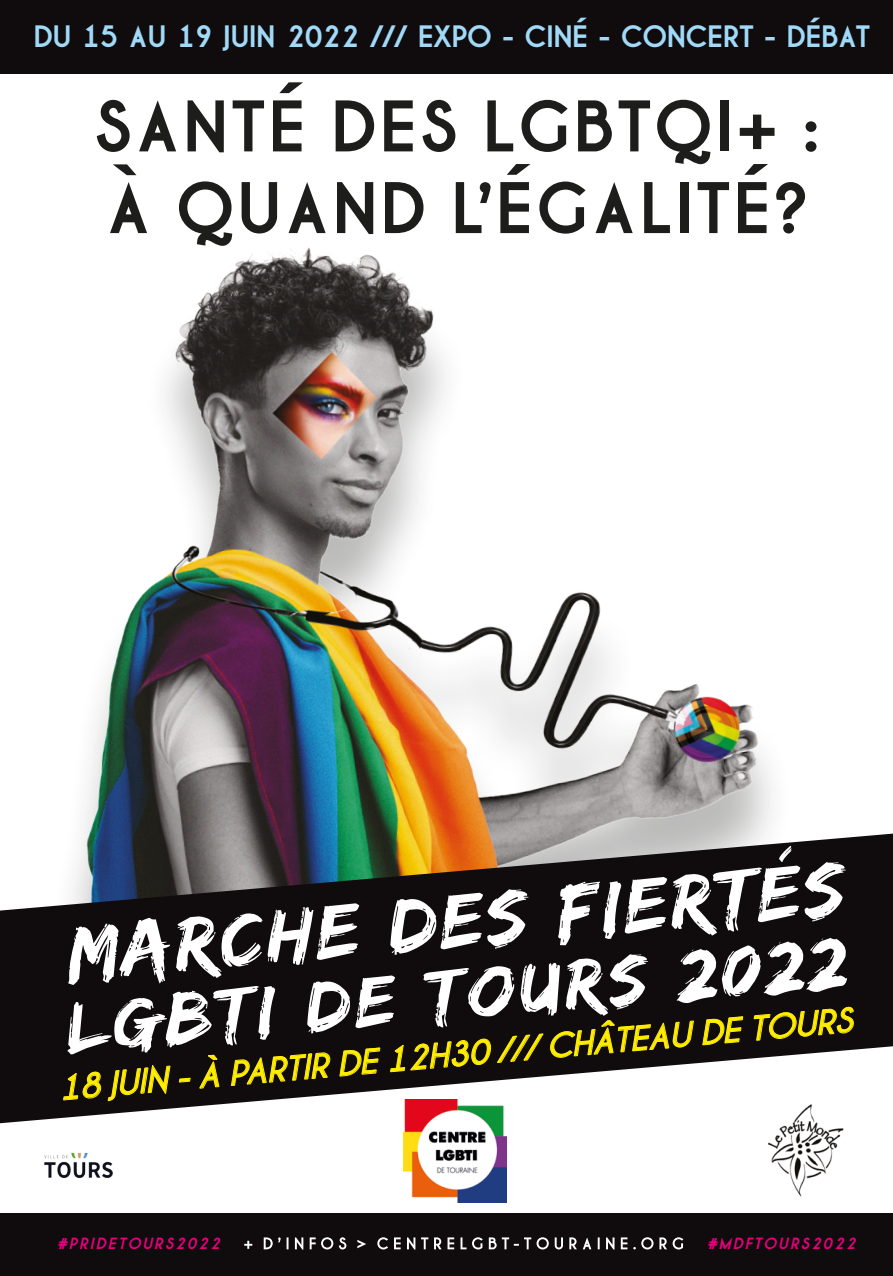
<style>
.page{position:relative;width:893px;height:1276px;background:#fff}
.page>*{position:absolute;margin:0;border:0;box-sizing:border-box;transform-origin:0 0}
.t1{font:79.5px "Edo SZ";color:#fff;scale:1.07 1}
.t2{font:700 74.7px/81.6px "Champagne&Limousines Thick";letter-spacing:.05em;color:#1d1d1b}
.t3{font:74.1px "Edo SZ";color:#fff;scale:1.07 1}
.t4{font:italic 36px "Champagne&Limousines Thick";color:#ffed00;scale:1.05 1}
.t5{font:700 31.8px "Champagne&Limousines Thick";color:#a1daf8}
.t6{font:italic 700 16.5px "Champagne&Limousines Thick";color:#e6007e}
</style>
<div class="page">
<img style="left:84px;top:247px;width:688px;height:586px">
<svg style="left:0;top:833px;width:893px;height:290px;fill:#100c0d"></svg>
<div style="left:0;top:1213px;width:893px;height:63px;background:#100c0d"></div>
<svg style="left:244px;top:1237px;width:439px;height:12px"></svg>
<img style="left:44px;top:1152px;width:69px;height:26px">
<img style="left:403px;top:1099px;width:103px;height:103px">
<div style="left:0;top:0;width:893px;height:73px;background:#100c0d"></div>
<svg style="left:63px;top:1071px;width:38px;height:30px"></svg>
<svg style="left:107px;top:1062px;width:64px;height:39px;background:#342e0a"></svg>
<div style="left:179px;top:1077px;width:12px;height:5px;border:1px solid #ffed00"></div>
<svg style="left:198px;top:1053px;width:22px;height:36px"></svg>
<svg style="left:230px;top:1050px;width:101px;height:36px;background:#37300a"></svg>
<svg style="left:339px;top:1047px;width:42px;height:30px"></svg>
<svg style="left:390px;top:1033px;width:154px;height:39px;background:#2d270b"></svg>
<svg style="left:550px;top:1019px;width:144px;height:40px;background:#302a0b"></svg>
<svg style="left:702px;top:1015px;width:42px;height:30px"></svg>
<svg style="left:753px;top:1006px;width:101px;height:35px;background:#36300a"></svg>
<img style="left:755px;top:1100px;width:100px;height:97px">
<p class="t5" style="left:34px;top:17px;width:838px">DU 15 AU 19 JUIN 2022 /// EXPO - CINÉ - CONCERT - DÉBAT</p>
<h2 class="t2" style="left:95px;top:86px;width:725px">SANTÉ DES LGBTQI+ :<br>À QUAND L’ÉGALITÉ?</h2>
<h1 class="t1" style="left:62px;top:908px;width:730px;rotate:-5deg">Marche des Fiertés</h1>
<h3 class="t3" style="left:62px;top:985px;width:732px;rotate:-5deg">LGBTi de Tours 2022</h3>
<p class="t4" style="left:698px;top:1013px;width:147px;rotate:-5deg">DE TOUR S</p>
<p class="t4" style="left:57px;top:1068px;width:551px;rotate:-5deg">18 juin - à partir de 12h30 /// CHÂTEAU</p>
<p class="t6" style="left:58px;top:1233px;width:73px">#prideTOURS</p>
<p class="t6" style="left:175px;top:1233px;width:50px">2022</p>
<p class="t6" style="left:708px;top:1233px;width:59px">#MDFTOURS</p>
<p class="t6" style="left:811px;top:1233px;width:50px">2022</p>
</div>
